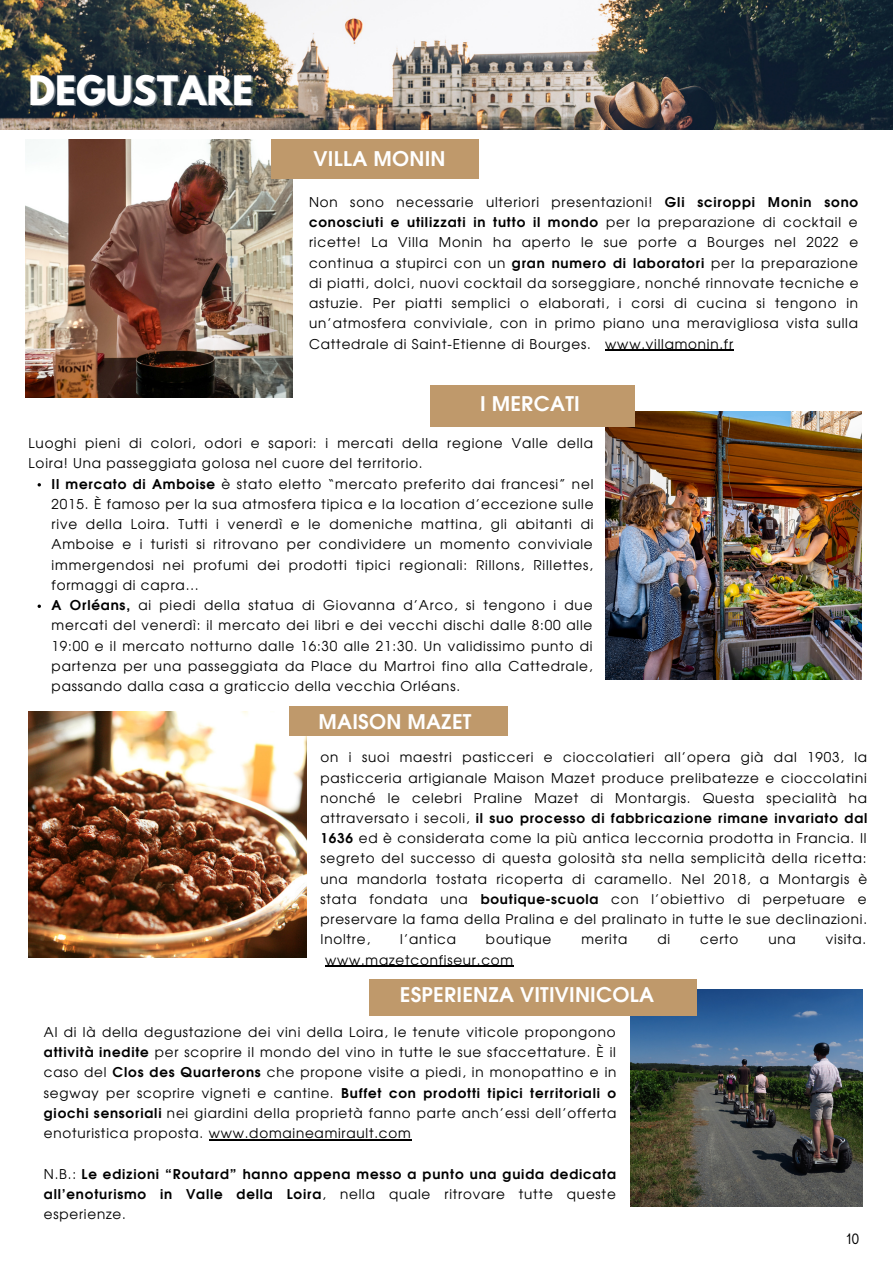
<style>
.page{position:relative;width:893px;height:1264px;background:#fff}
.page>*{position:absolute;margin:0;border:0;box-sizing:border-box;transform-origin:0 0}
.t1{font:700 36px "League Spartan";color:#fff}
.t2{font:700 20.25px "Evolventa";letter-spacing:.01em;color:#fff}
.t3{font:15px "MADE Evolve Sans";color:#000}
.t4{font:13.5px/20.2px "Evolventa";letter-spacing:.06em;color:#000;text-align:justify}
.t5{font:700 13.5px/20.2px "Evolventa";letter-spacing:.06em;color:#000;text-align:justify}
.s1{font-weight:700}
.s2{font-weight:400}
</style>
<div class="page">
<img style="left:0;top:0;width:892px;height:129px">
<img style="left:605px;top:411px;width:256px;height:269px">
<img style="left:26px;top:140px;width:266px;height:257px">
<img style="left:29px;top:711px;width:277px;height:246px">
<div style="left:271px;top:140px;width:207px;height:38px;background:#bf996b"></div>
<div style="left:430px;top:385px;width:205px;height:42px;background:#bf996b"></div>
<div style="left:289px;top:706px;width:218px;height:29px;background:#bf996b"></div>
<img style="left:630px;top:989px;width:232px;height:217px">
<div style="left:369px;top:979px;width:327px;height:36px;background:#bf996b"></div>
<svg style="left:38px;top:604px;width:3px;height:4px"></svg>
<hr style="left:605px;top:349px;width:128px;height:2px;background:#000">
<hr style="left:325px;top:965px;width:189px;height:1px;background:#000">
<hr style="left:209px;top:1139px;width:202px;height:1px;background:#000">
<h1 class="t1" style="left:29px;top:72px;width:226px">DEGUSTARE</h1>
<h2 class="t2" style="left:313px;top:150px;width:133px">VILLA MONIN</h2>
<p class="t4" style="left:309px;top:193px;width:550px">Non sono necessarie ulteriori presentazioni! <span class="s1">Gli sciroppi Monin sono conosciuti e utilizzati in tutto il mondo</span> per la preparazione di cocktail e ricette! La Villa Monin ha aperto le sue porte a Bourges nel 2022 e continua a stupirci con un <span class="s1">gran numero di laboratori</span> per la preparazione di piatti, dolci, nuovi cocktail da sorseggiare, nonché rinnovate tecniche e astuzie. Per piatti semplici o elaborati, i corsi di cucina si tengono in un’atmosfera conviviale, con in primo piano una meravigliosa vista sulla Cattedrale di Saint-Etienne di Bourges. www.villamonin.fr</p>
<h2 class="t2" style="left:480px;top:395px;width:101px">I MERCATI</h2>
<p class="t4" style="left:29px;top:434px;width:566px">Luoghi pieni di colori, odori e sapori: i mercati della regione Valle della<br>Loira! Una passeggiata golosa nel cuore del territorio.</p>
<p class="t4" style="left:52px;top:474px;width:543px;text-align:left"><span class="s1">Il mercato di Amboise</span> è stato eletto “mercato preferito dai francesi” nel 2015. È famoso per la sua atmosfera tipica e la location d’eccezione sulle rive della Loira. Tutti i venerdì e le domeniche mattina, gli abitanti di Amboise e i turisti si ritrovano per condividere un momento conviviale immergendosi nei profumi dei prodotti tipici regionali: Rillons, Rillettes, formaggi di capra…<br><span class="s1">A Orléans,</span> ai piedi della statua di Giovanna d’Arco, si tengono i due mercati del venerdì: il mercato dei libri e dei vecchi dischi dalle 8:00 alle 19:00 e il mercato notturno dalle 16:30 alle 21:30. Un validissimo punto di partenza per una passeggiata da Place du Martroi fino alla Cattedrale, passando dalla casa a graticcio della vecchia Orléans.</p>
<h2 class="t2" style="left:318px;top:712px;width:154px">MAISON MAZET</h2>
<p class="t4" style="left:320px;top:748px;width:548px">on i suoi maestri pasticceri e cioccolatieri all’opera già dal 1903, la pasticceria artigianale Maison Mazet produce prelibatezze e cioccolatini nonché le celebri Praline Mazet di Montargis. Questa specialità ha attraversato i secoli, <span class="s1">il suo processo di fabbricazione rimane invariato dal 1636</span> ed è considerata come la più antica leccornia prodotta in Francia. Il segreto del successo di questa golosità sta nella semplicità della ricetta: una mandorla tostata ricoperta di caramello. Nel 2018, a Montargis è stata fondata una <span class="s1">boutique-scuola</span> con l’obiettivo di perpetuare e preservare la fama della Pralina e del pralinato in tutte le sue declinazioni.<br>Inoltre,</p>
<p class="t4" style="left:400px;top:930px;width:57px">l’antica</p>
<p class="t4" style="left:486px;top:930px;width:67px">boutique</p>
<p class="t4" style="left:581px;top:930px;width:47px">merita</p>
<p class="t4" style="left:657px;top:930px;width:14px">di</p>
<p class="t4" style="left:700px;top:930px;width:40px">certo</p>
<p class="t4" style="left:768px;top:930px;width:29px">una</p>
<p class="t4" style="left:825px;top:930px;width:42px">visita.</p>
<p class="t4" style="left:325px;top:950px;width:190px">www.mazetconfiseur.com</p>
<h2 class="t2" style="left:400px;top:986px;width:256px">ESPERIENZA VITIVINICOLA</h2>
<p class="t4" style="left:44px;top:1022px;width:574px">Al di là della degustazione dei vini della Loira, le tenute viticole propongono <span class="s1">attività inedite</span> per scoprire il mondo del vino in tutte le sue sfaccettature. È il caso del <span class="s1">Clos des Quarterons</span> che propone visite a piedi, in monopattino e in segway per scoprire vigneti e cantine. <span class="s1">Buffet con prodotti tipici territoriali o giochi sensoriali</span> nei giardini della proprietà fanno parte anch’essi dell’offerta enoturistica proposta. www.domaineamirault.com</p>
<p class="t5" style="left:44px;top:1164px;width:573px"><span class="s2">N.B.:</span> Le edizioni “Routard” hanno appena messo a punto una guida dedicata all’enoturismo in Valle della Loira<span class="s2">, nella quale ritrovare tutte queste esperienze.</span></p>
<p class="t3" style="left:846px;top:1230px;width:15px">10</p>
</div>
